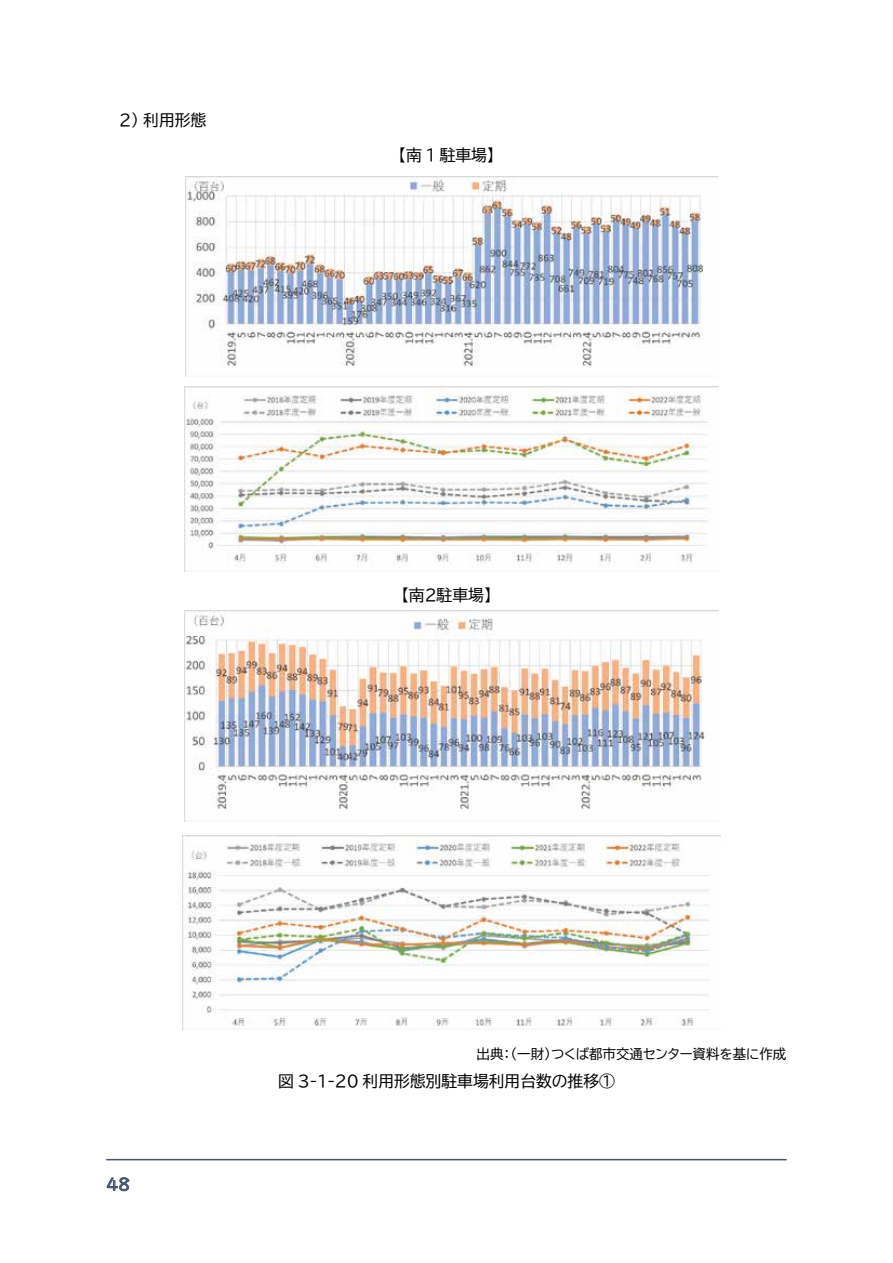
<style>
.page{position:relative;width:893px;height:1263px;background:#fff}
.page>*{position:absolute;margin:0;border:0;box-sizing:border-box;transform-origin:0 0}
.t1{font:18px "UD Digi Kyokasho NK R";color:#44546a}
.t2{font:15.9px "BIZ UDP Gothic";color:#000}
.t3{font:13.5px "BIZ UDP Gothic";color:#000}
</style>
<div class="page">
<hr style="left:106px;top:1159px;width:681px;height:1px;background:#44546a">
<img style="left:186px;top:176px;width:532px;height:200px">
<img style="left:185px;top:386px;width:534px;height:185px">
<img style="left:184px;top:611px;width:535px;height:211px">
<img style="left:183px;top:836px;width:538px;height:193px">
<p class="t2" style="left:119px;top:112px;width:89px">2) 利用形態</p>
<p class="t2" style="left:398px;top:147px;width:98px">【南 1 駐車場】</p>
<p class="t2" style="left:401px;top:587px;width:92px">【南２駐車場】</p>
<p class="t1" style="left:106px;top:1174px;width:25px">48</p>
<p class="t3" style="left:477px;top:1047px;width:311px">出典：（一財）つくば都市交通センター資料を基に作成</p>
<p class="t2" style="left:278px;top:1073px;width:338px">図 3-1-20 利用形態別駐車場利用台数の推移①</p>
</div>
